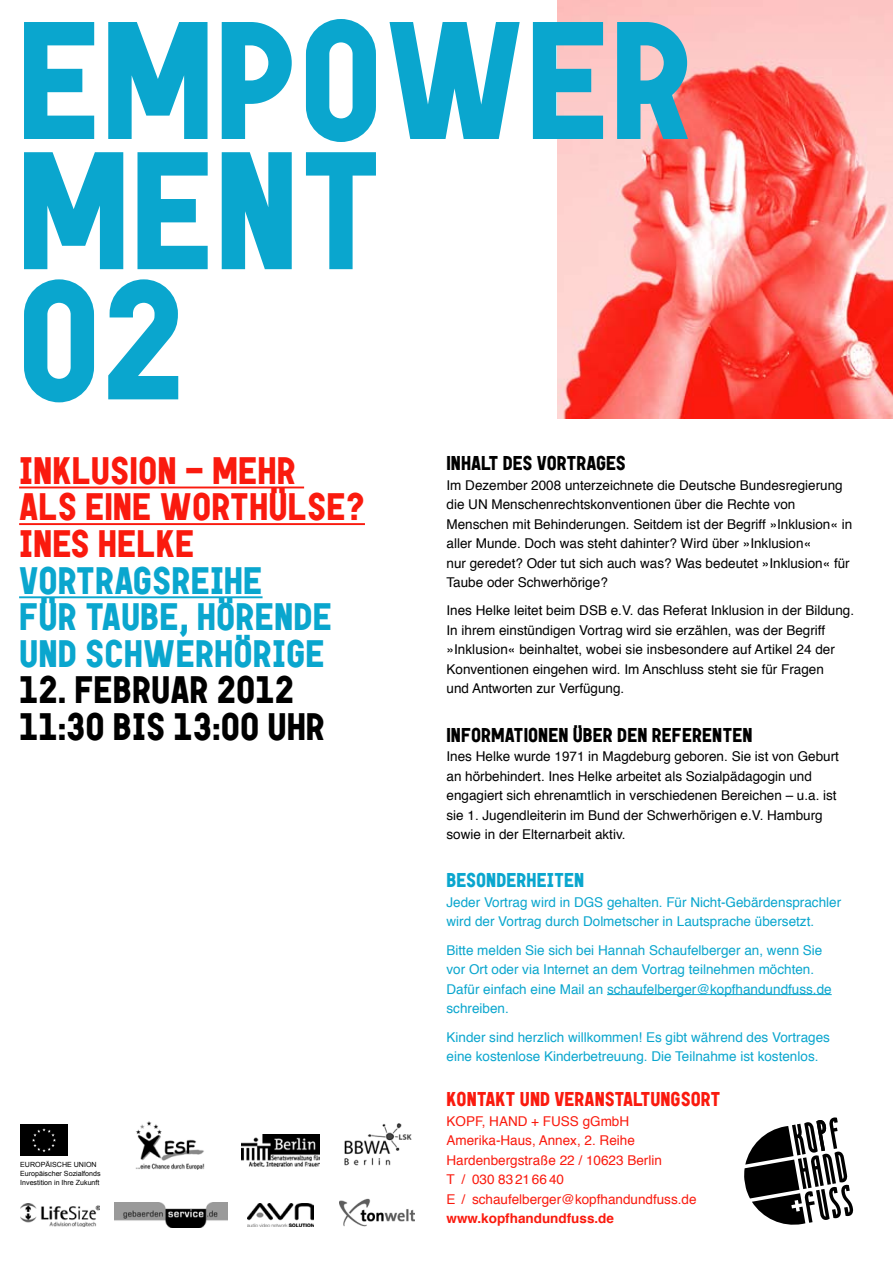
<style>
.page{position:relative;width:893px;height:1263px;background:#fff}
.page>*{position:absolute;margin:0;border:0;box-sizing:border-box;transform-origin:0 0}
.t1{font:900 167.1px/130.2px "Garaje 53 Unicase";color:#0aa6ce}
.t2{font:900 38.25px/36.6px "Garaje 53 Unicase";color:#0aa6ce}
.t3{font:900 38.25px/36.6px "Garaje 53 Unicase";color:#fa1a0e}
.t4{font:900 38.25px/36.6px "Garaje 53 Unicase";color:#000}
.t5{font:900 19.95px "Garaje 53 Unicase";color:#000}
.t6{font:900 19.95px "Garaje 53 Unicase";color:#fa1a0e}
.t7{font:900 19.95px "Garaje 53 Unicase";color:#0aa6ce}
.t8{font:13.5px/19.5px "Helvetica";color:#000}
.t9{font:13.5px/19.5px "Helvetica";color:#0aa6ce}
.t10{font:13.5px/19.5px "Helvetica";color:#fa1a0e}
.t11{font:700 13.5px "Helvetica";color:#fa1a0e}
.t12{font:7.05px/8.6px "Arial";color:#000}
</style>
<div class="page">
<img style="left:558px;top:0;width:335px;height:419px">
<hr style="left:607px;top:994px;width:225px;height:1px;background:#0aa6ce">
<svg style="left:744px;top:1117px;width:109px;height:108px"></svg>
<hr style="left:19px;top:486px;width:285px;height:2px;background:#fa1a0e">
<hr style="left:19px;top:523px;width:346px;height:2px;background:#fa1a0e">
<hr style="left:19px;top:596px;width:244px;height:2px;background:#0aa6ce">
<img style="left:114px;top:1203px;width:113px;height:24px">
<img style="left:135px;top:1121px;width:70px;height:49px">
<div style="left:20px;top:1124px;width:48px;height:32px;background:#000"></div>
<svg style="left:32px;top:1128px;width:24px;height:24px"></svg>
<img style="left:344px;top:1123px;width:68px;height:43px">
<img style="left:241px;top:1134px;width:78px;height:33px">
<img style="left:20px;top:1203px;width:79px;height:23px">
<img style="left:247px;top:1203px;width:67px;height:24px">
<img style="left:340px;top:1198px;width:75px;height:29px">
<h1 class="t1" style="left:17px;top:15px;width:679px">EMPOWER<br>MENT<br>02</h1>
<h2 class="t3" style="left:19px;top:452px;width:347px">INKLUSION – MEHR<br>ALS EINE WORTHÜLSE?<br>INES HELKE</h2>
<h2 class="t2" style="left:19px;top:562px;width:314px">VORTRAGSREIHE<br>FÜR TAUBE, HÖRENDE<br>UND SCHWERHÖRIGE</h2>
<h2 class="t4" style="left:19px;top:672px;width:308px">12. FEBRUAR 2012<br>11:30 BIS 13:00 UHR</h2>
<p class="t12" style="left:20px;top:1161px;width:82px">Europäische Union<br>Europäischer Sozialfonds<br>I nvestition in I hre Zukunft</p>
<h3 class="t5" style="left:446px;top:450px;width:181px">INHALT DES VORTRAGES</h3>
<p class="t8" style="left:446px;top:475px;width:407px">Im Dezember 2008 unterzeichnete die Deutsche Bundesregierung die UN Menschenrechtskonventionen über die Rechte von Menschen mit Behinderungen. Seitdem ist der Begriff »Inklusion« in aller Munde. Doch was steht dahinter? Wird über »Inklusion«<br>nur geredet? Oder tut sich auch was? Was bedeutet »Inklusion« für Taube oder Schwerhörige?</p>
<p class="t8" style="left:446px;top:601px;width:409px">Ines Helke leitet beim DSB e.V. das Referat Inklusion in der Bildung.<br>In ihrem einstündigen Vortrag wird sie erzählen, was der Begriff »Inklusion« beinhaltet, wobei sie insbesondere auf Artikel 24 der Konventionen eingehen wird. Im Anschluss steht sie für Fragen<br>und Antworten zur Verfügung.</p>
<h3 class="t5" style="left:446px;top:722px;width:308px">INFORMATIONEN ÜBER DEN REFERENTEN</h3>
<p class="t8" style="left:446px;top:747px;width:394px">Ines Helke wurde 1971 in Magdeburg geboren. Sie ist von Geburt an hörbehindert. Ines Helke arbeitet als Sozialpädagogin und engagiert sich ehrenamtlich in verschiedenen Bereichen – u.a. ist sie 1. Jugendleiterin im Bund der Schwerhörigen e.V. Hamburg sowie in der Elternarbeit aktiv.</p>
<h3 class="t7" style="left:446px;top:867px;width:139px">BESONDERHEITEN</h3>
<p class="t9" style="left:446px;top:892px;width:396px">Jeder Vortrag wird in DGS gehalten. Für Nicht-Gebärdensprachler wird der Vortrag durch Dolmetscher in Lautsprache übersetzt.</p>
<p class="t9" style="left:446px;top:940px;width:387px">Bitte melden Sie sich bei Hannah Schaufelberger an, wenn Sie vor Ort oder via Internet an dem Vortrag teilnehmen möchten.<br>Dafür einfach eine Mail an schaufelberger@kopfhandundfuss.de schreiben.</p>
<p class="t9" style="left:446px;top:1027px;width:385px">Kinder sind herzlich willkommen! Es gibt während des Vortrages eine kostenlose Kinderbetreuung. Die Teilnahme ist kostenlos.</p>
<h3 class="t6" style="left:446px;top:1087px;width:129px">KONTAKT UND VERANSTALT</h3>
<h3 class="t6" style="left:650px;top:1087px;width:21px">UNGSORT</h3>
<p class="t10" style="left:446px;top:1112px;width:63px">Ko pf, Hand</p>
<p class="t10" style="left:531px;top:1112px;width:30px">+ Fuss</p>
<p class="t10" style="left:446px;top:1112px;width:252px;text-indent:136px">gGmbH<br>Amerika-Haus, Annex, 2. Reihe<br>Hardenbergstraße 22 / 10623 Berlin<br>T / 030 83 21 66 40<br>E / schaufelberger@kopfhandundfuss.de</p>
<p class="t11" style="left:446px;top:1207px;width:169px">www.kopfhandundfuss.de</p>
</div>
